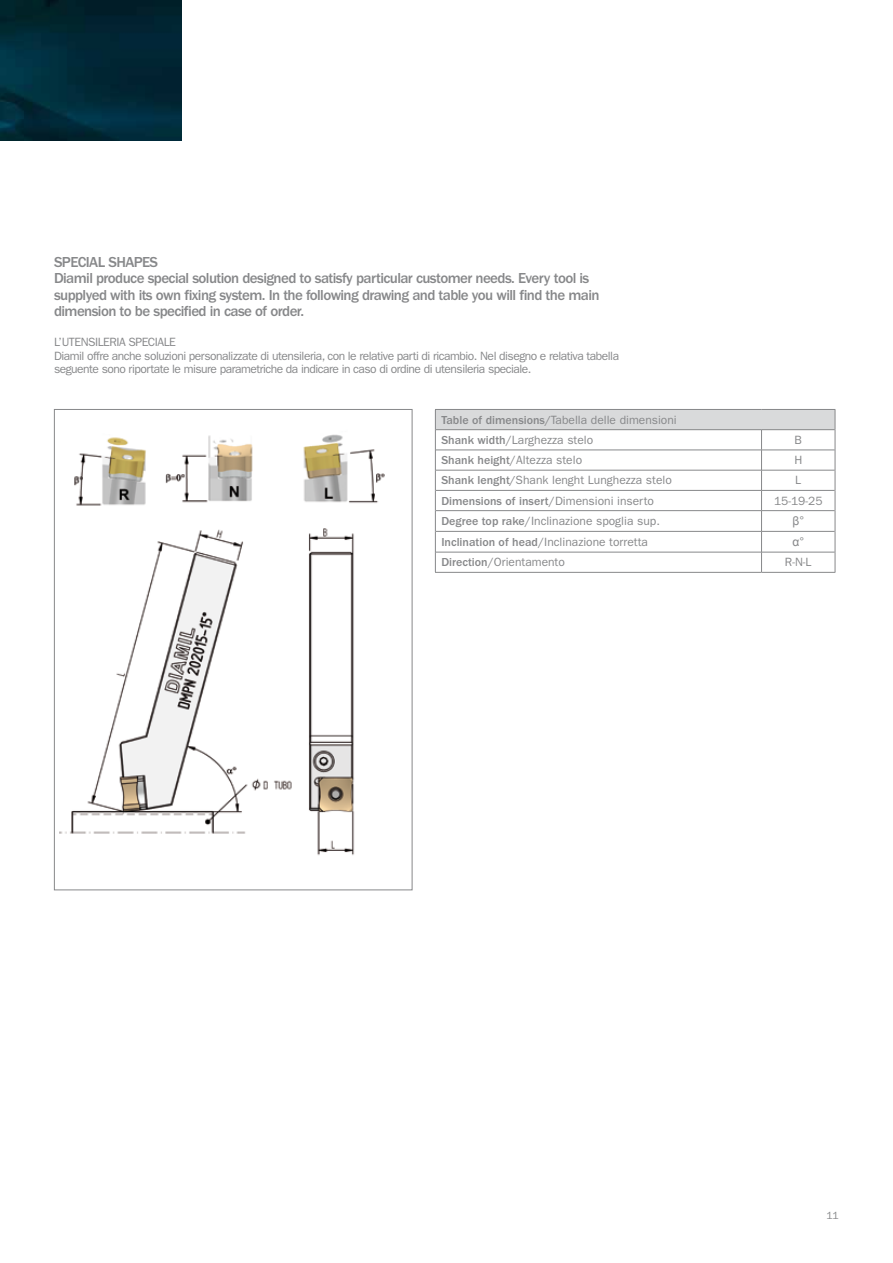
<style>
.page{position:relative;width:893px;height:1263px;background:#fff}
.page>*{position:absolute;margin:0;border:0;box-sizing:border-box;transform-origin:0 0}
.t1{font:500 15px/16.5px "ITC Franklin Gothic Std";letter-spacing:-.04em;color:#87888a}
.t2{font:12px/13.5px "ITC Franklin Gothic Std";letter-spacing:-.04em;color:#87888a}
.t3{font:12px/20.2px "ITC Franklin Gothic Std";color:#87888a}
.t4{font:500 12px "ITC Franklin Gothic Std";color:#87888a}
.t5{font:12px "Arial";color:#87888a}
.t6{font:10.5px "ITC Franklin Gothic Std";color:#87888a}
.s1{font-weight:500}
.s2{font-weight:400}
</style>
<div class="page">
<div style="left:54px;top:409px;width:358px;height:481px;background:#fff;border:1px solid #87888a"></div>
<div style="left:435px;top:409px;width:400px;height:21px;background:#d9dadb"></div>
<hr style="left:435px;top:409px;width:326px;height:1px;background:#87888a">
<hr style="left:761px;top:409px;width:74px;height:1px;background:#87888a">
<svg style="left:435px;top:410px;width:1px;height:162px"></svg>
<svg style="left:835px;top:410px;width:1px;height:162px"></svg>
<hr style="left:435px;top:572px;width:326px;height:1px;background:#87888a">
<hr style="left:761px;top:572px;width:74px;height:1px;background:#87888a">
<hr style="left:436px;top:429px;width:325px;height:1px;background:#87888a">
<hr style="left:761px;top:429px;width:74px;height:1px;background:#87888a">
<hr style="left:436px;top:450px;width:325px;height:1px;background:#87888a">
<hr style="left:761px;top:450px;width:74px;height:1px;background:#87888a">
<hr style="left:436px;top:470px;width:325px;height:1px;background:#87888a">
<hr style="left:761px;top:470px;width:74px;height:1px;background:#87888a">
<hr style="left:436px;top:490px;width:325px;height:1px;background:#87888a">
<hr style="left:761px;top:490px;width:74px;height:1px;background:#87888a">
<hr style="left:436px;top:510px;width:325px;height:1px;background:#87888a">
<hr style="left:761px;top:510px;width:74px;height:1px;background:#87888a">
<hr style="left:436px;top:531px;width:325px;height:1px;background:#87888a">
<hr style="left:761px;top:531px;width:74px;height:1px;background:#87888a">
<hr style="left:436px;top:552px;width:325px;height:1px;background:#87888a">
<hr style="left:761px;top:552px;width:74px;height:1px;background:#87888a">
<svg style="left:761px;top:430px;width:1px;height:142px"></svg>
<img style="left:60px;top:434px;width:325px;height:422px">
<img style="left:0;top:0;width:182px;height:141px">
<p class="t1" style="left:54px;top:254px;width:547px">SPECIAL SHAPES<br>Diamil produce special solution designed to satisfy particular customer needs. Every tool is supplyed with its own fixing system. In the following drawing and table you will find the main dimension to be specified in case of order.</p>
<p class="t2" style="left:54px;top:335px;width:567px">L’UTENSILERIA SPECIALE<br>Diamil offre anche soluzioni personalizzate di utensileria, con le relative parti di ricambio. Nel disegno e relativa tabella seguente sono riportate le misure parametriche da indicare in caso di ordine di utensileria speciale.</p>
<p class="t3" style="left:441px;top:410px;width:237px"><span class="s1">Table of dimensions/</span>Tabella delle dimensioni<br><span class="s1">Shank width</span>/Larghezza stelo</p>
<p class="t2" style="left:794px;top:433px;width:9px">B</p>
<p class="t3" style="left:441px;top:450px;width:142px"><span class="s1">Shank height</span>/Altezza stelo</p>
<p class="t2" style="left:794px;top:453px;width:9px">H</p>
<p class="t3" style="left:441px;top:470px;width:232px"><span class="s1">Shank lenght/</span>Shank lenght Lunghezza stelo</p>
<p class="t2" style="left:795px;top:474px;width:7px">L</p>
<p class="t4" style="left:441px;top:494px;width:214px">Dimensions of insert<span class="s2">/Dimensioni inserto</span></p>
<p class="t2" style="left:774px;top:494px;width:50px">15-19-25</p>
<p class="t3" style="left:441px;top:511px;width:220px"><span class="s1">Degree top rake</span>/Inclinazione spoglia sup.</p>
<p class="t5" style="left:792px;top:513px;width:13px">β°</p>
<p class="t3" style="left:441px;top:531px;width:208px"><span class="s1">Inclination of head</span>/Inclinazione torretta</p>
<p class="t5" style="left:792px;top:534px;width:13px">α°</p>
<p class="t3" style="left:441px;top:552px;width:125px"><span class="s1">Direction</span>/Orientamento</p>
<p class="t2" style="left:785px;top:556px;width:28px">R-N-L</p>
<p class="t6" style="left:826px;top:1209px;width:14px">11</p>
</div>
